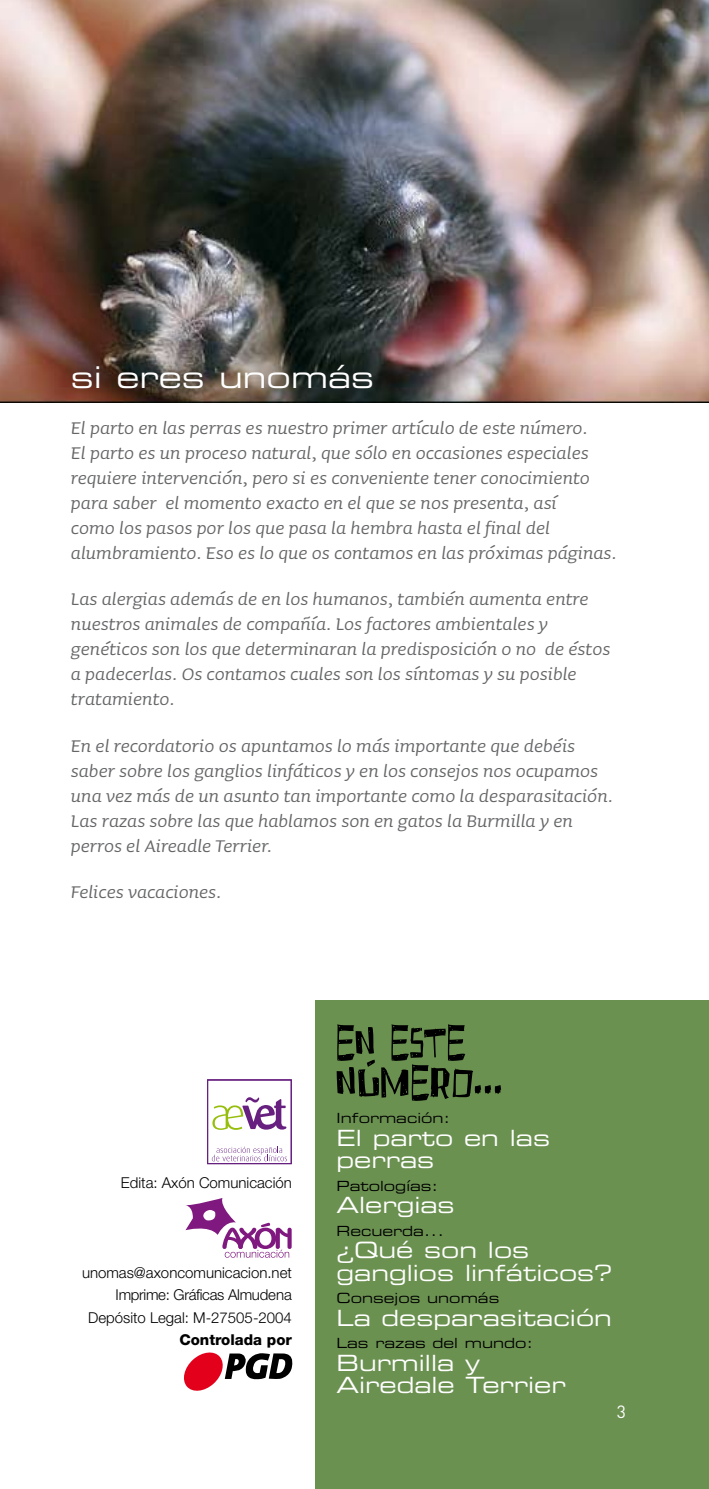
<style>
.page{position:relative;width:709px;height:1489px;background:#fff}
.page>*{position:absolute;margin:0;border:0;box-sizing:border-box;transform-origin:0 0}
.t1{font:50px/40px "Fruity Drink Carbonated";color:#000}
.carta{font:30px "Eurostile Extended Two";color:#fff}
.carta-2{font:italic 22.5px/25px "Sauna";color:#646567}
.t2{font:22.25px/22.5px "Eurostile Extended Two";color:#fff}
.t3{font:300 15px "Helvetica Neue";color:#000}
.t4{font:300 15px "Helvetica Neue";letter-spacing:-.02em;color:#000}
.t5{font:800 15px "Helvetica Neue";color:#000}
.t6{font:14px "Eurostile Extended Two";color:#000}
</style>
<div class="page">
<div style="left:315px;top:999px;width:394px;height:489px;background:#6b9151"></div>
<svg style="left:185px;top:1198px;width:107px;height:59px"></svg>
<div style="left:207px;top:1079px;width:84px;height:84px;border:1px solid #682080"></div>
<svg style="left:212px;top:1146px;width:75px;height:15px"></svg>
<svg style="left:212px;top:1097px;width:74px;height:32px"></svg>
<img style="left:0;top:0;width:709px;height:402px">
<svg style="left:184px;top:1352px;width:108px;height:38px"></svg>
<p class="carta" style="left:71px;top:356px;width:305px">si eres unomás</p>
<p class="carta-2" style="left:71px;top:415px;width:547px">El parto en las perras es nuestro primer artículo de este número.<br>El parto es un proceso natural, que sólo en occasiones especiales requiere intervención, pero si es conveniente tener conocimiento para saber el momento exacto en el que se nos presenta, así<br>como los pasos por los que pasa la hembra hasta el final del alumbramiento. Eso es lo que os contamos en las próximas páginas.</p>
<p class="carta-2" style="left:71px;top:586px;width:541px">Las alergias además de en los humanos, también aumenta entre nuestros animales de compañía. Los factores ambientales y genéticos son los que determinaran la predisposición o no de éstos a padecerlas. Os contamos cuales son los síntomas y su posible tratamiento.</p>
<p class="carta-2" style="left:71px;top:732px;width:543px">En el recordatorio os apuntamos lo más importante que debéis saber sobre los ganglios linfáticos y en los consejos nos ocupamos una vez más de un asunto tan importante como la desparasitación.<br>Las razas sobre las que hablamos son en gatos la Burmilla y en perros el Aireadle Terrier.</p>
<p class="carta-2" style="left:71px;top:879px;width:152px">Felices vacaciones.</p>
<p class="t3" style="left:121px;top:1172px;width:172px">Edita: Axón Comunicación</p>
<p class="t3" style="left:82px;top:1262px;width:211px">unomas@axoncomunicacion.net</p>
<p class="t4" style="left:116px;top:1285px;width:178px">Imprime: Gráficas Almudena</p>
<p class="t3" style="left:88px;top:1307px;width:205px">Depósito Legal: M-27505-2004</p>
<p class="t5" style="left:179px;top:1330px;width:114px">Controlada por</p>
<p class="t1" style="left:336px;top:1023px;width:169px">en este número...</p>
<p class="t6" style="left:336px;top:1108px;width:115px">Información:</p>
<p class="t2" style="left:336px;top:1125px;width:215px">El parto en las perras</p>
<p class="t6" style="left:336px;top:1175px;width:103px">Patologías:</p>
<p class="t2" style="left:336px;top:1193px;width:120px">Alergias</p>
<p class="t6" style="left:336px;top:1220px;width:109px">Recuerda...</p>
<p class="t2" style="left:336px;top:1238px;width:277px">¿Qué son los ganglios linfáticos?</p>
<p class="t6" style="left:336px;top:1288px;width:164px">Consejos unomás</p>
<p class="t2" style="left:336px;top:1305px;width:277px">La desparasitación</p>
<p class="t6" style="left:336px;top:1333px;width:198px">Las razas del mundo:</p>
<p class="t2" style="left:336px;top:1350px;width:145px">Burmilla y</p>
<p class="t2" style="left:336px;top:1373px;width:231px">Airedale Terrier</p>
</div>
